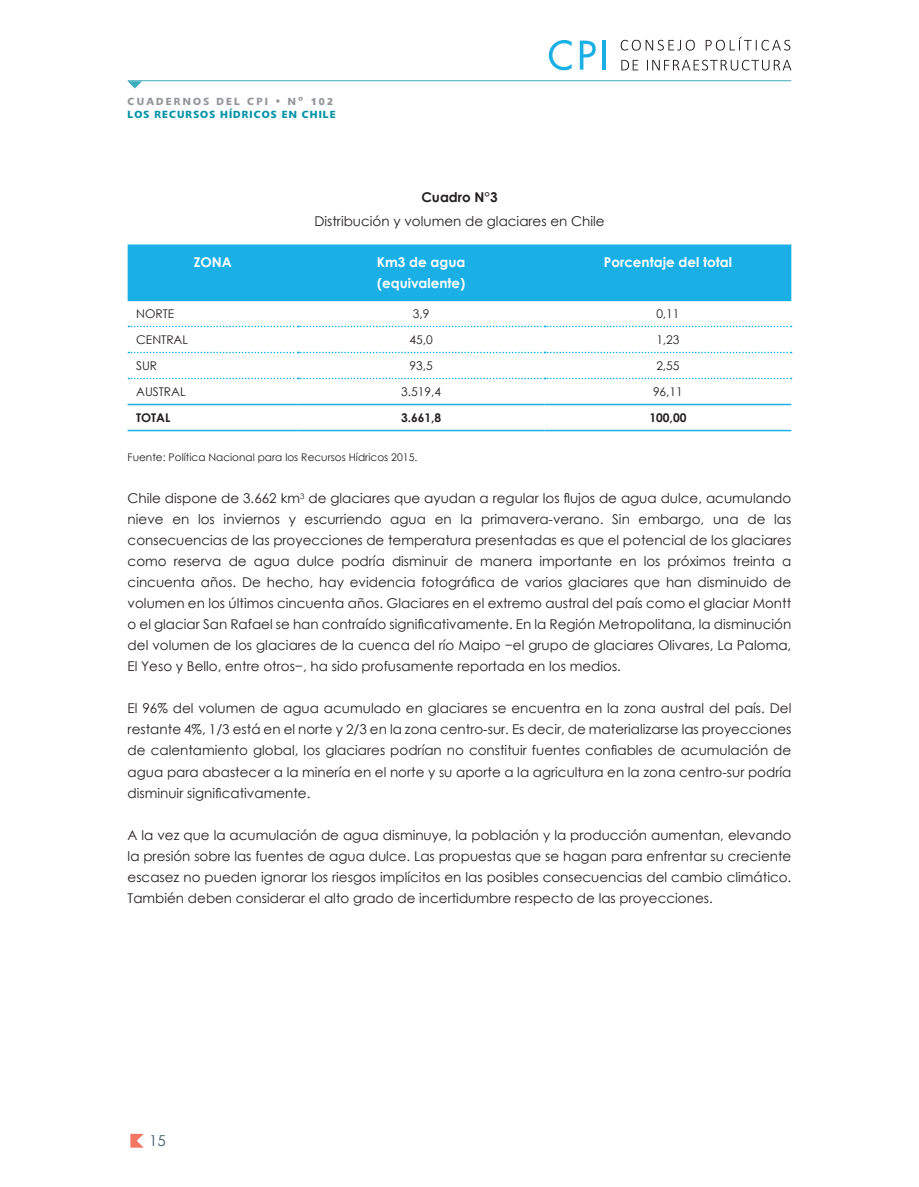
<style>
.page{position:relative;width:919px;height:1187px;background:#fff}
.page>*{position:absolute;margin:0;border:0;box-sizing:border-box;transform-origin:0 0}
.t1{font:15px "Century Gothic";color:#3c5d6c}
.t2{font:13.5px/21px "Century Gothic";color:#231f20;text-align:justify}
.t3{font:700 13.5px/21px "Century Gothic";color:#fff}
.t4{font:700 13.5px "Century Gothic";color:#231f20}
.t5{font:12px "Century Gothic";color:#231f20}
.t6{font:700 12px "Century Gothic";color:#231f20}
.t7{font:700 11.25px "Slippy";letter-spacing:.1em;color:#0092a7}
.t8{font:700 11.25px "Slippy";letter-spacing:.2em;color:#939598}
.t9{font:10.5px "Century Gothic";color:#231f20}
</style>
<div class="page">
<svg style="left:130px;top:1133px;width:14px;height:14px"></svg>
<svg style="left:549px;top:40px;width:22px;height:30px"></svg>
<svg style="left:579px;top:41px;width:16px;height:29px"></svg>
<hr style="left:602px;top:41px;width:4px;height:29px;background:#1aafe5">
<svg style="left:620px;top:40px;width:74px;height:11px"></svg>
<svg style="left:705px;top:37px;width:85px;height:14px"></svg>
<svg style="left:621px;top:60px;width:17px;height:10px"></svg>
<svg style="left:647px;top:60px;width:144px;height:11px"></svg>
<hr style="left:128px;top:80px;width:663px;height:1px;background:#0092a7">
<svg style="left:128px;top:81px;width:14px;height:7px"></svg>
<div style="left:128px;top:244px;width:663px;height:57px;background:#1aafe5"></div>
<svg style="left:128px;top:326px;width:663px;height:1px"></svg>
<svg style="left:128px;top:352px;width:663px;height:1px"></svg>
<svg style="left:128px;top:378px;width:663px;height:1px"></svg>
<hr style="left:128px;top:404px;width:170px;height:1px;background:#1aafe5">
<hr style="left:298px;top:404px;width:246px;height:1px;background:#1aafe5">
<hr style="left:544px;top:404px;width:247px;height:1px;background:#1aafe5">
<hr style="left:128px;top:430px;width:170px;height:1px;background:#1aafe5">
<hr style="left:298px;top:430px;width:246px;height:1px;background:#1aafe5">
<hr style="left:544px;top:430px;width:247px;height:1px;background:#1aafe5">
<p class="t8" style="left:128px;top:95px;width:207px">CUADERNOS DEL CPI • Nº 102</p>
<p class="t7" style="left:128px;top:108px;width:209px">LOS RECURSOS HÍDRICOS EN CHILE</p>
<p class="t4" style="left:421px;top:186px;width:78px">Cuadro N°3</p>
<p class="t2" style="left:314px;top:210px;width:291px">Distribución y volumen de glaciares en Chile</p>
<p class="t3" style="left:194px;top:251px;width:40px">ZONA</p>
<p class="t3" style="left:377px;top:251px;width:90px">Km3 de agua (equivalente)</p>
<p class="t3" style="left:603px;top:251px;width:130px">Porcentaje del total</p>
<p class="t5" style="left:136px;top:305px;width:40px">NORTE</p>
<p class="t5" style="left:413px;top:305px;width:18px">3,9</p>
<p class="t5" style="left:656px;top:305px;width:25px">0,11</p>
<p class="t5" style="left:136px;top:331px;width:53px">CENTRAL</p>
<p class="t5" style="left:409px;top:331px;width:25px">45,0</p>
<p class="t5" style="left:656px;top:331px;width:25px">1,23</p>
<p class="t5" style="left:136px;top:357px;width:23px">SUR</p>
<p class="t5" style="left:409px;top:357px;width:25px">93,5</p>
<p class="t5" style="left:656px;top:357px;width:25px">2,55</p>
<p class="t5" style="left:136px;top:383px;width:51px">AUSTRAL</p>
<p class="t5" style="left:401px;top:383px;width:41px">3.519,4</p>
<p class="t5" style="left:653px;top:383px;width:31px">96,11</p>
<p class="t6" style="left:136px;top:408px;width:36px">TOTAL</p>
<p class="t6" style="left:401px;top:408px;width:42px">3.661,8</p>
<p class="t6" style="left:649px;top:408px;width:38px">100,00</p>
<p class="t9" style="left:128px;top:450px;width:291px">Fuente: Política Nacional para los Recursos Hídricos 2015.</p>
<p class="t2" style="left:128px;top:487px;width:665px">Chile dispone de 3.662 km<sup>3</sup> de glaciares que ayudan a regular los flujos de agua dulce, acumulando nieve en los inviernos y escurriendo agua en la primavera-verano. Sin embargo, una de las consecuencias de las proyecciones de temperatura presentadas es que el potencial de los glaciares como reserva de agua dulce podría disminuir de manera importante en los próximos treinta a cincuenta años. De hecho, hay evidencia fotográfica de varios glaciares que han disminuido de volumen en los últimos cincuenta años. Glaciares en el extremo austral del país como el glaciar Montt o el glaciar San Rafael se han contraído significativamente. En la Región Metropolitana, la disminución del volumen de los glaciares de la cuenca del río Maipo −el grupo de glaciares Olivares, La Paloma, El Yeso y Bello, entre otros−, ha sido profusamente reportada en los medios.</p>
<p class="t2" style="left:128px;top:697px;width:665px">El 96% del volumen de agua acumulado en glaciares se encuentra en la zona austral del país. Del restante 4%, 1/3 está en el norte y 2/3 en la zona centro-sur. Es decir, de materializarse las proyecciones de calentamiento global, los glaciares podrían no constituir fuentes confiables de acumulación de agua para abastecer a la minería en el norte y su aporte a la agricultura en la zona centro-sur podría disminuir significativamente.</p>
<p class="t2" style="left:128px;top:823px;width:665px">A la vez que la acumulación de agua disminuye, la población y la producción aumentan, elevando la presión sobre las fuentes de agua dulce. Las propuestas que se hagan para enfrentar su creciente escasez no pueden ignorar los riesgos implícitos en las posibles consecuencias del cambio climático.<br>También deben considerar el alto grado de incertidumbre respecto de las proyecciones.</p>
<p class="t1" style="left:149px;top:1130px;width:18px">15</p>
</div>
